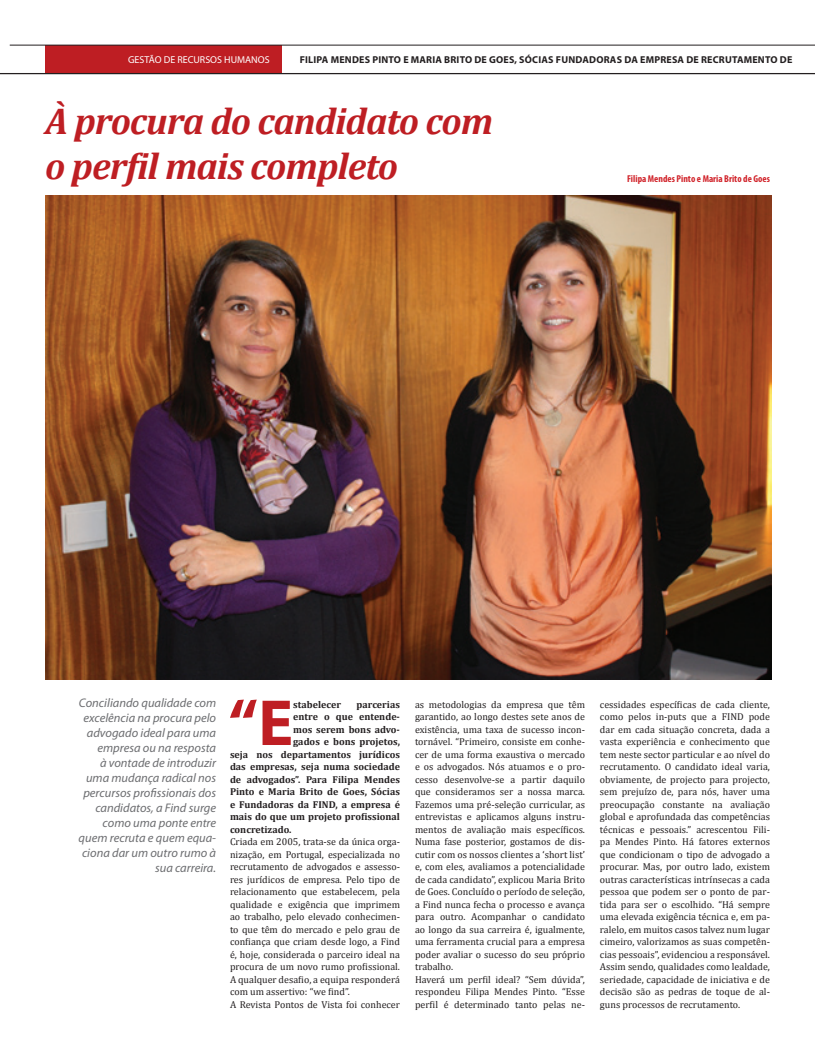
<style>
.page{position:relative;width:815px;height:1063px;background:#fff}
.page>*{position:absolute;margin:0;border:0;box-sizing:border-box;transform-origin:0 0}
.TXT_GERAL{font:700 65.62px "Myriad Pro";color:#be1e23}
.TITULO{font:italic 700 37.5px/45px "Cambria";letter-spacing:-.025em;color:#be1e23}
.ENTRADA{font:italic 12.5px/15px "Myriad Pro";color:#6c6d70;text-align:right}
.TXT_GERAL-2{font:10px/12.5px "Cambria";color:#231f20;text-align:justify}
.TXT_GERAL-3{font:700 10px "Cambria";color:#231f20}
.t1{font:700 10px "Myriad Pro";letter-spacing:.02em;color:#231f20}
.t2{font:700 condensed 10px "Myriad Pro";color:#d1232a}
.t3{font:10px "Myriad Pro";color:#fff}
</style>
<div class="page">
<div style="left:45px;top:45px;width:237px;height:29px;background:#be1e23"></div>
<hr style="left:0;top:73px;width:815px;height:1px;background:#231f20">
<hr style="left:10px;top:45px;width:805px;height:1px;background:#231f20">
<img style="left:45px;top:195px;width:727px;height:485px">
<p class="t3" style="left:128px;top:53px;width:143px">GESTÃO DE RECURSOS HUMANOS</p>
<p class="t1" style="left:300px;top:53px;width:494px">FILIPA MENDES PINTO E MARIA BRITO DE GOES, SÓCIAS FUNDADORAS DA EMPRESA DE RECRUTAMENTO DE</p>
<p class="TITULO" style="left:45px;top:97px;width:450px">À procura do candidato com o perfil mais completo</p>
<p class="t2" style="left:627px;top:172px;width:144px">Filipa Mendes Pinto e Maria Brito de Goes</p>
<p class="ENTRADA" style="left:79px;top:696px;width:139px">Conciliando qualidade com excelência na procura pelo advogado ideal para uma empresa ou na resposta<br>à vontade de introduzir uma mudança radical nos percursos profissionais dos candidatos, a Find surge como uma ponte entre quem recruta e quem equa&shy;ciona dar um outro rumo à sua carreira.</p>
<p class="TXT_GERAL" style="left:228px;top:680px;width:66px">“E</p>
<p class="TXT_GERAL-3" style="left:293px;top:697px;width:49px">stabelecer</p>
<p class="TXT_GERAL-3" style="left:357px;top:697px;width:45px">parcerias</p>
<p class="TXT_GERAL-3" style="left:293px;top:710px;width:108px">entre o que entende-</p>
<p class="TXT_GERAL-3" style="left:293px;top:722px;width:108px">mos serem bons advo-</p>
<p class="TXT_GERAL-3" style="left:293px;top:735px;width:108px">gados e bons projetos,</p>
<p class="TXT_GERAL-3" style="left:230px;top:747px;width:171px">seja nos departamentos jurídicos</p>
<p class="TXT_GERAL-3" style="left:230px;top:760px;width:171px">das empresas, seja numa sociedade</p>
<p class="TXT_GERAL-3" style="left:230px;top:772px;width:171px">de advogados”. Para Filipa Mendes</p>
<p class="TXT_GERAL-3" style="left:230px;top:785px;width:171px">Pinto e Maria Brito de Goes, Sócias</p>
<p class="TXT_GERAL-3" style="left:230px;top:797px;width:171px">e Fundadoras da FIND, a empresa é</p>
<p class="TXT_GERAL-3" style="left:230px;top:810px;width:171px">mais do que um projeto profissional</p>
<p class="TXT_GERAL-3" style="left:230px;top:822px;width:63px">concretizado.</p>
<p class="TXT_GERAL-2" style="left:230px;top:835px;width:172px">Criada em 2005, trata-se da única orga&shy;nização, em Portugal, especializada no recrutamento de advogados e assesso&shy;res jurídicos de empresa. Pelo tipo de relacionamento que estabelecem, pela qualidade e exigência que imprimem ao trabalho, pelo elevado conhecimen&shy;to que têm do mercado e pelo grau de confiança que criam desde logo, a Find é, hoje, considerada o parceiro ideal na procura de um novo rumo profissional.<br>A qualquer desafio, a equipa responderá com um assertivo: “we find”.</p>
<p class="TXT_GERAL-2" style="left:230px;top:998px;width:171px">A Revista Pontos de Vista foi conhecer</p>
<p class="TXT_GERAL-2" style="left:415px;top:698px;width:172px">as metodologias da empresa que têm garantido, ao longo destes sete anos de existência, uma taxa de sucesso incon&shy;tornável. “Primeiro, consiste em conhe&shy;cer de uma forma exaustiva o mercado e os advogados. Nós atuamos e o pro&shy;cesso desenvolve-se a partir daquilo que consideramos ser a nossa marca.<br>Fazemos uma pré-seleção curricular, as entrevistas e aplicamos alguns instru&shy;mentos de avaliação mais específicos.<br>Numa fase posterior, gostamos de dis&shy;cutir com os nossos clientes a ‘short list’ e, com eles, avaliamos a potencialidade de cada candidato”, explicou Maria Brito de Goes. Concluído o período de seleção, a Find nunca fecha o processo e avança para outro. Acompanhar o candidato ao longo da sua carreira é, igualmente, uma ferramenta crucial para a empresa poder avaliar o sucesso do seu próprio trabalho.</p>
<p class="TXT_GERAL-2" style="left:415px;top:973px;width:171px">Haverá um perfil ideal? “Sem dúvida”, respondeu Filipa Mendes Pinto. “Esse perfil é determinado tanto pelas ne-</p>
<p class="TXT_GERAL-2" style="left:600px;top:698px;width:171px">cessidades específicas de cada cliente, como pelos in-puts que a FIND pode dar em cada situação concreta, dada a vasta experiência e conhecimento que tem neste sector particular e ao nível do recrutamento. O candidato ideal varia, obviamente, de projecto para projecto, sem prejuízo de, para nós, haver uma preocupação constante na avaliação global e aprofundada das competências técnicas e pessoais.” acrescentou Fili&shy;pa Mendes Pinto. Há fatores externos que condicionam o tipo de advogado a procurar. Mas, por outro lado, existem outras características intrínsecas a cada pessoa que podem ser o ponto de par&shy;tida para ser o escolhido. “Há sempre uma elevada exigência técnica e, em pa&shy;ralelo, em muitos casos talvez num lugar cimeiro, valorizamos as suas competên&shy;cias pessoais”, evidenciou a responsável.<br>Assim sendo, qualidades como lealdade, seriedade, capacidade de iniciativa e de decisão são as pedras de toque de al&shy;guns processos de recrutamento.</p>
</div>
